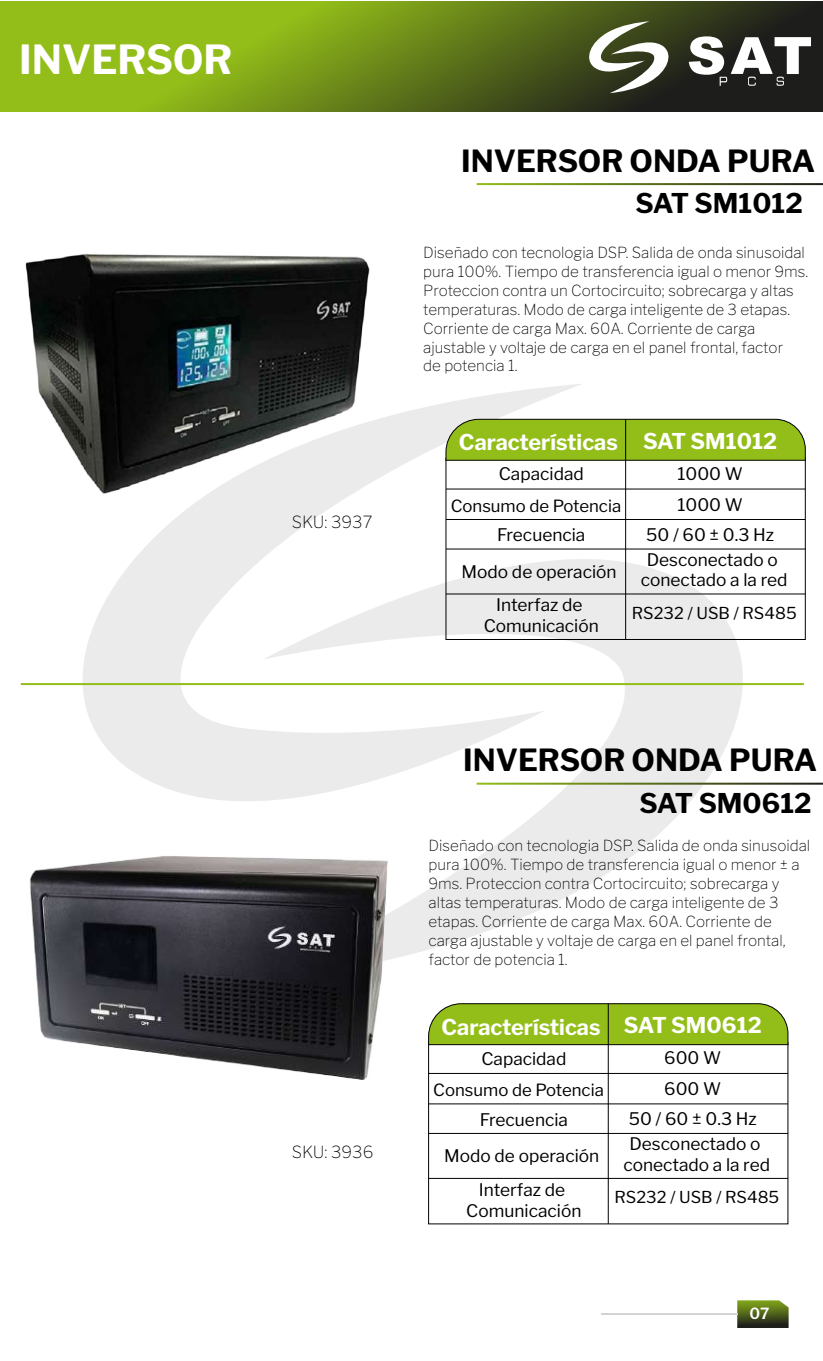
<style>
.page{position:relative;width:823px;height:1361px;background:#fff}
.page>*{position:absolute;margin:0;border:0;box-sizing:border-box;transform-origin:0 0}
.t1{font:700 39.8px "Libre Franklin";color:#fff}
.t2{font:700 30.4px "Libre Franklin";color:#000}
.t3{font:700 27px "Libre Franklin";color:#000}
.t4{font:700 21.6px "Libre Franklin";color:#fff}
.t5{font:17.2px/36.2px "Libre Franklin";color:#000;text-align:center}
.t6{font:16.8px "Libre Franklin";color:#000}
.t7{font:100 16.6px "Libre Franklin";color:#000}
.t8{font:16.4px "Libre Franklin";color:#000}
.t9{font:600 15.4px "Libre Franklin";color:#fff}
.t10{font:100 15.2px/19px "Libre Franklin";color:#000}
</style>
<div class="page">
<svg style="left:1px;top:2px;width:821px;height:109px;background:#6a8619"></svg>
<svg style="left:583px;top:21px;width:90px;height:72px"></svg>
<svg style="left:688px;top:36px;width:122px;height:50px"></svg>
<svg style="left:82px;top:384px;width:501px;height:417px;fill:#ebebeb"></svg>
<svg style="left:252px;top:503px;width:490px;height:451px"></svg>
<svg style="left:445px;top:461px;width:360px;height:179px"></svg>
<svg style="left:445px;top:419px;width:360px;height:42px;background:#8fb61f"></svg>
<hr style="left:625px;top:419px;width:1px;height:220px;background:#000">
<hr style="left:445px;top:489px;width:359px;height:1px;background:#000">
<hr style="left:445px;top:519px;width:359px;height:1px;background:#000">
<hr style="left:445px;top:549px;width:359px;height:1px;background:#000">
<hr style="left:445px;top:593px;width:359px;height:1px;background:#000">
<hr style="left:21px;top:683px;width:782px;height:2px;background:#93be19">
<hr style="left:476px;top:782px;width:346px;height:2px;background:#fff">
<img style="left:25px;top:254px;width:386px;height:257px">
<img style="left:29px;top:825px;width:382px;height:255px">
<svg style="left:428px;top:1045px;width:360px;height:179px"></svg>
<svg style="left:428px;top:1003px;width:360px;height:42px;background:#8fb71f"></svg>
<hr style="left:607px;top:1003px;width:1px;height:221px;background:#000">
<hr style="left:428px;top:1073px;width:359px;height:1px;background:#000">
<hr style="left:428px;top:1103px;width:359px;height:1px;background:#000">
<hr style="left:428px;top:1133px;width:359px;height:1px;background:#000">
<hr style="left:428px;top:1178px;width:359px;height:1px;background:#000">
<svg style="left:736px;top:1300px;width:52px;height:28px"></svg>
<hr style="left:600px;top:1313px;width:136px;height:1px;background:#d1d3d4">
<h1 class="t1" style="left:19px;top:29px;width:214px">INVERSOR</h1>
<p class="t7" style="left:291px;top:509px;width:82px">SKU: 3937</p>
<p class="t7" style="left:291px;top:1138px;width:83px">SKU: 3936</p>
<h2 class="t2" style="left:461px;top:137px;width:355px">INVERSOR ONDA PURA</h2>
<h3 class="t3" style="left:635px;top:182px;width:169px">SAT SM1012</h3>
<p class="t10" style="left:423px;top:241px;width:386px">Diseñado con tecnologia DSP. Salida de onda sinusoidal pura 100%. Tiempo de transferencia igual o menor 9ms.<br>Proteccion contra un Cortocircuito; sobrecarga y altas temperaturas. Modo de carga inteligente de 3 etapas.<br>Corriente de carga Max. 60A. Corriente de carga ajustable y voltaje de carga en el panel frontal, factor<br>de potencia 1.</p>
<h3 class="t4" style="left:458px;top:425px;width:160px">Características</h3>
<p class="t5" style="left:498px;top:454px;width:86px">Capacidad</p>
<p class="t6" style="left:450px;top:492px;width:172px">Consumo de Potencia</p>
<p class="t5" style="left:461px;top:515px;width:156px">Frecuencia<br>Modo de operación</p>
<h3 class="t4" style="left:642px;top:424px;width:135px">SAT SM1012</h3>
<p class="t5" style="left:677px;top:456px;width:67px;line-height:31.4px;text-align:left">1000 W<br>1000 W</p>
<p class="t5" style="left:645px;top:520px;width:133px;line-height:25px;text-align:left">50 / 60 ± 0.3 Hz<br>Desconectado o</p>
<p class="t5" style="left:640px;top:560px;width:148px">conectado a la red</p>
<p class="t5" style="left:483px;top:593px;width:117px;line-height:20.8px">Interfaz de<br>Comunicación</p>
<p class="t8" style="left:631px;top:600px;width:166px">RS232 / USB / RS485</p>
<h2 class="t2" style="left:463px;top:736px;width:355px">INVERSOR ONDA PURA</h2>
<h3 class="t3" style="left:639px;top:782px;width:173px">SAT SM0612</h3>
<p class="t10" style="left:428px;top:835px;width:383px">Diseñado con tecnologia DSP. Salida de onda sinusoidal pura 100%. Tiempo de transferencia igual o menor ± a 9ms. Proteccion contra Cortocircuito; sobrecarga y altas temperaturas. Modo de carga inteligente de 3 etapas. Corriente de carga Max. 60A. Corriente de carga ajustable y voltaje de carga en el panel frontal, factor de potencia 1.</p>
<h3 class="t4" style="left:441px;top:1010px;width:160px">Características</h3>
<p class="t5" style="left:481px;top:1039px;width:86px">Capacidad</p>
<p class="t6" style="left:433px;top:1077px;width:172px">Consumo de Potencia</p>
<p class="t5" style="left:444px;top:1100px;width:156px">Frecuencia<br>Modo de operación</p>
<h3 class="t4" style="left:623px;top:1008px;width:139px">SAT SM0612</h3>
<p class="t5" style="left:664px;top:1040px;width:58px;line-height:31.4px;text-align:left">600 W<br>600 W</p>
<p class="t5" style="left:628px;top:1104px;width:133px;line-height:25px;text-align:left">50 / 60 ± 0.3 Hz<br>Desconectado o</p>
<p class="t5" style="left:623px;top:1144px;width:148px">conectado a la red</p>
<p class="t5" style="left:466px;top:1177px;width:117px;line-height:20.8px">Interfaz de<br>Comunicación</p>
<p class="t8" style="left:614px;top:1184px;width:166px">RS232 / USB / RS485</p>
<p class="t9" style="left:749px;top:1301px;width:22px">07</p>
</div>
